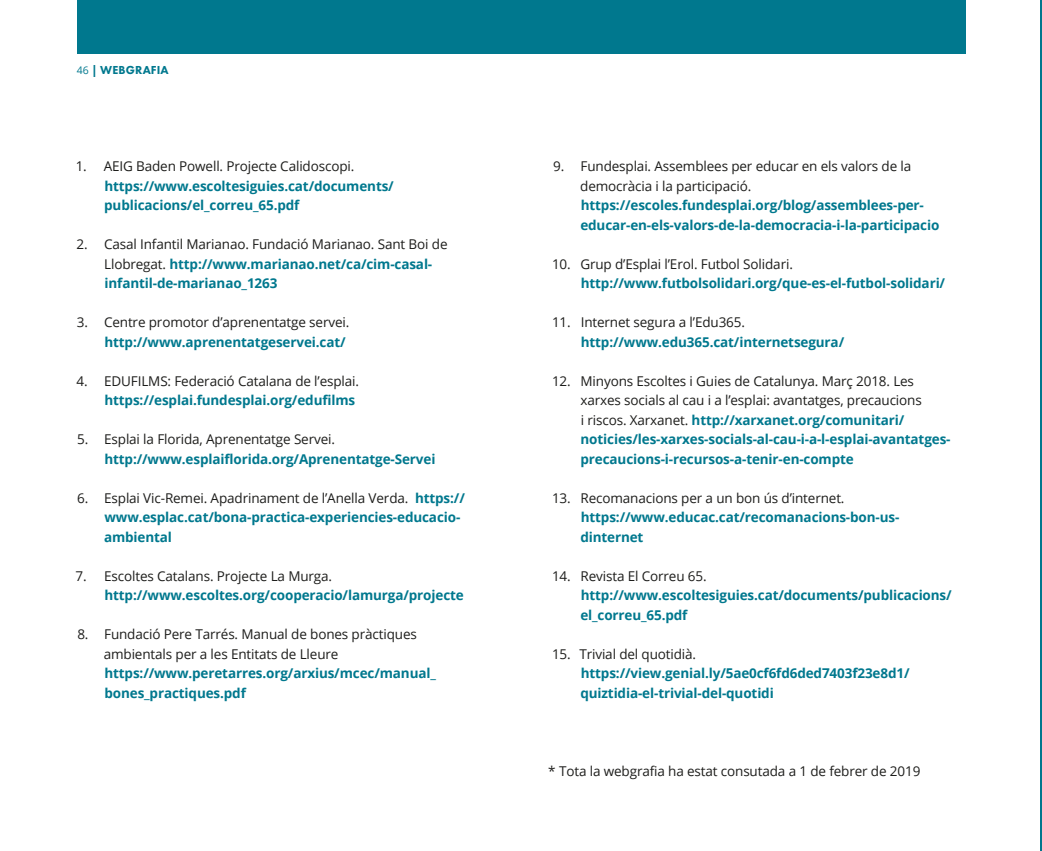
<style>
.page{position:relative;width:1042px;height:851px;background:#fff}
.page>*{position:absolute;margin:0;border:0;box-sizing:border-box;transform-origin:0 0}
.t1{font:700 13.5px/19.5px "Open Sans";letter-spacing:-.01em;color:#00788e}
.Text_Base{font:13.5px/19.5px "Open Sans";letter-spacing:-.01em;color:#1d1d1b;text-align:right}
.Text_Base-2{font:800 12px "Futura PT";letter-spacing:.01em;color:#00788e}
.s1{font-family:"Open Sans";font-weight:400;font-size:10.5px}
.s2{font-weight:400;color:#1d1d1b}
.s3{font-weight:700;color:#00788e}
</style>
<div class="page">
<div style="left:77px;top:0;width:888px;height:54px;background:#00788e"></div>
<hr style="left:1040px;top:0;width:2px;height:850px;background:#00788e">
<p class="Text_Base-2" style="left:77px;top:62px;width:93px"><span class="s1">46</span> | WEBG RAFIA</p>
<p class="t1" style="left:104px;top:156px;width:291px;text-indent:-29px"><span class="s2">1. AEIG Baden Powell. Projecte Calidoscopi. </span>https://www.escoltesiguies.cat/documents/ publicacions/el_correu_65.pdf</p>
<p class="t1" style="left:104px;top:234px;width:345px;text-indent:-28px"><span class="s2">2. Casal Infantil Marianao. Fundació Marianao. Sant Boi de<br>Llobregat.</span> http://www.marianao.net/ca/cim-casal&shy;infantil-de-marianao_1263</p>
<p class="Text_Base" style="left:77px;top:312px;width:274px">3. Centre promotor d’aprenentatge servei. <span class="s3">http://www.aprenentatgeservei.cat/</span></p>
<p class="Text_Base" style="left:77px;top:371px;width:284px">4. EDUFILMS: Federació Catalana de l’esplai. <span class="s3">https://esplai.fundesplai.org/edufilms</span></p>
<p class="t1" style="left:104px;top:429px;width:332px;text-indent:-27px"><span class="s2">5. Esplai la Florida, Aprenentatge Servei. </span>http://www.esplaiflorida.org/Aprenentatge-Servei</p>
<p class="t1" style="left:104px;top:488px;width:362px;text-indent:-27px"><span class="s2">6. Esplai Vic-Remei. Apadrinament de l’Anella Verda.</span> https:// www.esplac.cat/bona-practica-experiencies-educacio&shy;ambiental</p>
<p class="t1" style="left:104px;top:566px;width:361px;text-indent:-29px"><span class="s2">7. Escoltes Catalans. Projecte La Murga. </span>http://www.escoltes.org/cooperacio/lamurga/projecte</p>
<p class="Text_Base" style="left:104px;top:624px;width:334px;text-align:left;text-indent:-26px">8. Fundació Pere Tarrés. Manual de bones pràctiques ambientals per a les Entitats de Lleure <span class="s3">https://www.peretarres.org/arxius/mcec/manual_ bones_practiques.pdf</span></p>
<p class="t1" style="left:580px;top:156px;width:361px;text-indent:-27px"><span class="s2">9. Fundesplai. Assemblees per educar en els valors de la democràcia i la participació. </span>https://escoles.fundesplai.org/blog/assemblees-per&shy;educar-en-els-valors-de-la-democracia-i-la-participacio</p>
<p class="t1" style="left:581px;top:254px;width:366px;text-indent:-29px"><span class="s2">10. Grup d’Esplai l’Erol. Futbol Solidari. </span>http://www.futbolsolidari.org/que-es-el-futbol-solidari/</p>
<p class="t1" style="left:581px;top:312px;width:265px;text-indent:-29px"><span class="s2">11. Internet segura a l’Edu365. </span>http://www.edu365.cat/internetsegura/</p>
<p class="t1" style="left:580px;top:371px;width:372px;text-indent:-28px"><span class="s2">12. Minyons Escoltes i Guies de Catalunya. Març 2018. Les xarxes socials al cau i a l’esplai: avantatges, precaucions<br>i riscos. Xarxanet.</span> http://xarxanet.org/comunitari/ noticies/les-xarxes-socials-al-cau-i-a-l-esplai-avantatges&shy;precaucions-i-recursos-a-tenir-en-compte</p>
<p class="t1" style="left:580px;top:488px;width:321px;text-indent:-28px"><span class="s2">13. Recomanacions per a un bon ús d’internet. </span>https://www.educac.cat/recomanacions-bon-us&shy;dinternet</p>
<p class="t1" style="left:580px;top:566px;width:373px;text-indent:-28px"><span class="s2">14. Revista El Correu 65. </span>http://www.escoltesiguies.cat/documents/publicacions/ el_correu_65.pdf</p>
<p class="t1" style="left:580px;top:644px;width:331px;text-indent:-28px"><span class="s2">15. Trivial del quotidià. </span>https://view.genial.ly/5ae0cf6fd6ded7403f23e8d1/ quiztidia-el-trivial-del-quotidi</p>
<p class="Text_Base" style="left:548px;top:761px;width:374px">* Tota la webgrafia ha estat consutada a 1 de febrer de 2019</p>
</div>
